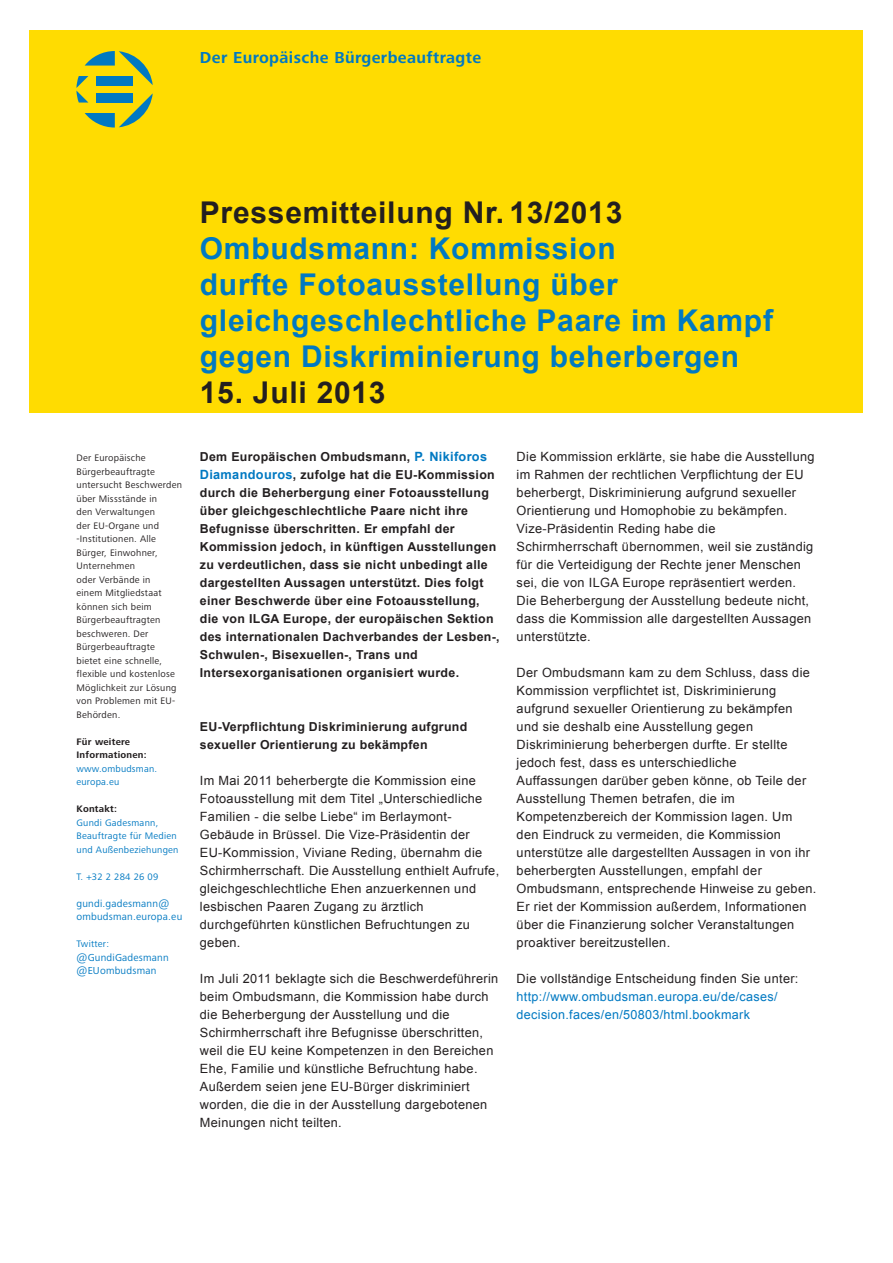
<style>
.page{position:relative;width:893px;height:1263px;background:#fff}
.page>*{position:absolute;margin:0;border:0;box-sizing:border-box;transform-origin:0 0}
.t1{font:700 30px/36px "Arial";letter-spacing:.025em;color:#0079c2}
.t2{font:700 30px "Arial";letter-spacing:.025em;color:#231f20}
.t3{font:700 16.5px "Frutiger Next LTW1 G";letter-spacing:.025em;color:#0079c2}
.t4{font:12.75px/18px "Arial";letter-spacing:.025em;color:#231f20}
.t5{font:12.6px/18px "Arial";letter-spacing:.025em;color:#0079c2}
.t6{font:700 12.3px/18px "Arial";letter-spacing:.025em;color:#231f20}
.t7{font:10.5px/13.5px "Frutiger Next LTW1 G";letter-spacing:.02em;color:#0079c2}
.t8{font:9.75px/13.5px "Frutiger Next LTW1 G";letter-spacing:.025em;color:#231f20}
.t9{font:9.75px/13.5px "Frutiger Next LTW1 G";letter-spacing:.025em;color:#0079c2}
.t10{font:700 9.75px/13.5px "Frutiger Next LTW1 G";letter-spacing:.025em;color:#231f20}
.s1{font-size:12.75px;color:#0079c2}
</style>
<div class="page">
<div style="left:30px;top:30px;width:833px;height:382px;background:#ffdc01"></div>
<svg style="left:76px;top:51px;width:77px;height:77px"></svg>
<p class="t3" style="left:200px;top:48px;width:283px">Der Europäische Bürgerbeauftragte</p>
<p class="t2" style="left:200px;top:192px;width:424px">Pressemitteilung Nr. 13/2013</p>
<p class="t1" style="left:200px;top:231px;width:575px">Ombudsmann: Kommission<br>durfte Fotoausstellung über gleichgeschlechtliche Paare im Kampf gegen Diskriminierung beherbergen</p>
<p class="t2" style="left:200px;top:372px;width:187px">15. Juli 2013</p>
<p class="t8" style="left:77px;top:451px;width:107px">Der Europäische<br>Bürgerbeauftragte untersucht Beschwerden über Missstände in<br>den Verwaltungen<br>der EU-Organe und -Institutionen. Alle<br>Bürger, Einwohner,<br>Unternehmen<br>oder Verbände in<br>einem Mitgliedstaat können sich beim<br>Bürgerbeauftragten beschweren. Der<br>Bürgerbeauftragte<br>bietet eine schnelle, flexible und kostenlose<br>Möglichkeit zur Lösung von Problemen mit EU-<br>Behörden.</p>
<p class="t10" style="left:77px;top:735px;width:72px">Für weitere<br>Informationen:</p>
<p class="t9" style="left:77px;top:762px;width:82px">www.ombudsman. europa.eu</p>
<p class="t10" style="left:77px;top:802px;width:42px">Kontakt:</p>
<p class="t9" style="left:77px;top:816px;width:104px">Gundi Gadesmann,<br>Beauftragte für Medien und Außenbeziehungen</p>
<p class="t9" style="left:77px;top:870px;width:83px">T. +32 2 284 26 09</p>
<p class="t7" style="left:77px;top:897px;width:107px">gundi.gadesmann@ ombudsman.europa.eu</p>
<p class="t9" style="left:77px;top:937px;width:34px">Twitter:</p>
<p class="t7" style="left:77px;top:951px;width:94px">@GundiGadesmann</p>
<p class="t7" style="left:77px;top:964px;width:81px">@EUombudsman</p>
<p class="t6" style="left:200px;top:448px;width:301px">Dem Europäischen Ombudsmann, <span class="s1">P. Nikiforos Diamandouros</span>, zufolge hat die EU-Kommission durch die Beherbergung einer Fotoausstellung über gleichgeschlechtliche Paare nicht ihre Befugnisse überschritten. Er empfahl der Kommission jedoch, in künftigen Ausstellungen zu verdeutlichen, dass sie nicht unbedingt alle dargestellten Aussagen unterstützt. Dies folgt einer Beschwerde über eine Fotoausstellung, die von ILGA Europe, der europäischen Sektion des internationalen Dachverbandes der Lesben-, Schwulen-, Bisexuellen-, Trans und Intersexorganisationen organisiert wurde.</p>
<p class="t6" style="left:200px;top:718px;width:269px">EU-Verpflichtung Diskriminierung aufgrund sexueller Orientierung zu bekämpfen</p>
<p class="t4" style="left:200px;top:772px;width:301px">Im Mai 2011 beherbergte die Kommission eine Fotoausstellung mit dem Titel „Unterschiedliche Familien - die selbe Liebe“ im Berlaymont-Gebäude in Brüssel. Die Vize-Präsidentin der EU-Kommission, Viviane Reding, übernahm die Schirmherrschaft. Die Ausstellung enthielt Aufrufe, gleichgeschlechtliche Ehen anzuerkennen und lesbischen Paaren Zugang zu ärztlich durchgeführten künstlichen Befruchtungen zu geben.</p>
<p class="t4" style="left:200px;top:970px;width:300px">Im Juli 2011 beklagte sich die Beschwerdeführerin beim Ombudsmann, die Kommission habe durch die Beherbergung der Ausstellung und die Schirmherrschaft ihre Befugnisse überschritten, weil die EU keine Kompetenzen in den Bereichen Ehe, Familie und künstliche Befruchtung habe.<br>Außerdem seien jene EU-Bürger diskriminiert worden, die die in der Ausstellung dargebotenen Meinungen nicht teilten.</p>
<p class="t4" style="left:517px;top:448px;width:300px">Die Kommission erklärte, sie habe die Ausstellung im Rahmen der rechtlichen Verpflichtung der EU beherbergt, Diskriminierung aufgrund sexueller Orientierung und Homophobie zu bekämpfen.<br>Vize-Präsidentin Reding habe die Schirmherrschaft übernommen, weil sie zuständig für die Verteidigung der Rechte jener Menschen sei, die von ILGA Europe repräsentiert werden.<br>Die Beherbergung der Ausstellung bedeute nicht, dass die Kommission alle dargestellten Aussagen unterstützte.</p>
<p class="t4" style="left:517px;top:664px;width:301px">Der Ombudsmann kam zu dem Schluss, dass die Kommission verpflichtet ist, Diskriminierung aufgrund sexueller Orientierung zu bekämpfen und sie deshalb eine Ausstellung gegen Diskriminierung beherbergen durfte. Er stellte jedoch fest, dass es unterschiedliche Auffassungen darüber geben könne, ob Teile der Ausstellung Themen betrafen, die im Kompetenzbereich der Kommission lagen. Um den Eindruck zu vermeiden, die Kommission unterstütze alle dargestellten Aussagen in von ihr beherbergten Ausstellungen, empfahl der Ombudsmann, entsprechende Hinweise zu geben.<br>Er riet der Kommission außerdem, Informationen über die Finanzierung solcher Veranstaltungen proaktiver bereitzustellen.</p>
<p class="t4" style="left:517px;top:970px;width:283px">Die vollständige Entscheidung finden Sie unter:</p>
<p class="t5" style="left:517px;top:988px;width:262px">http://www.ombudsman.europa.eu/de/cases/ decision.faces/en/50803/html.bookmark</p>
</div>
